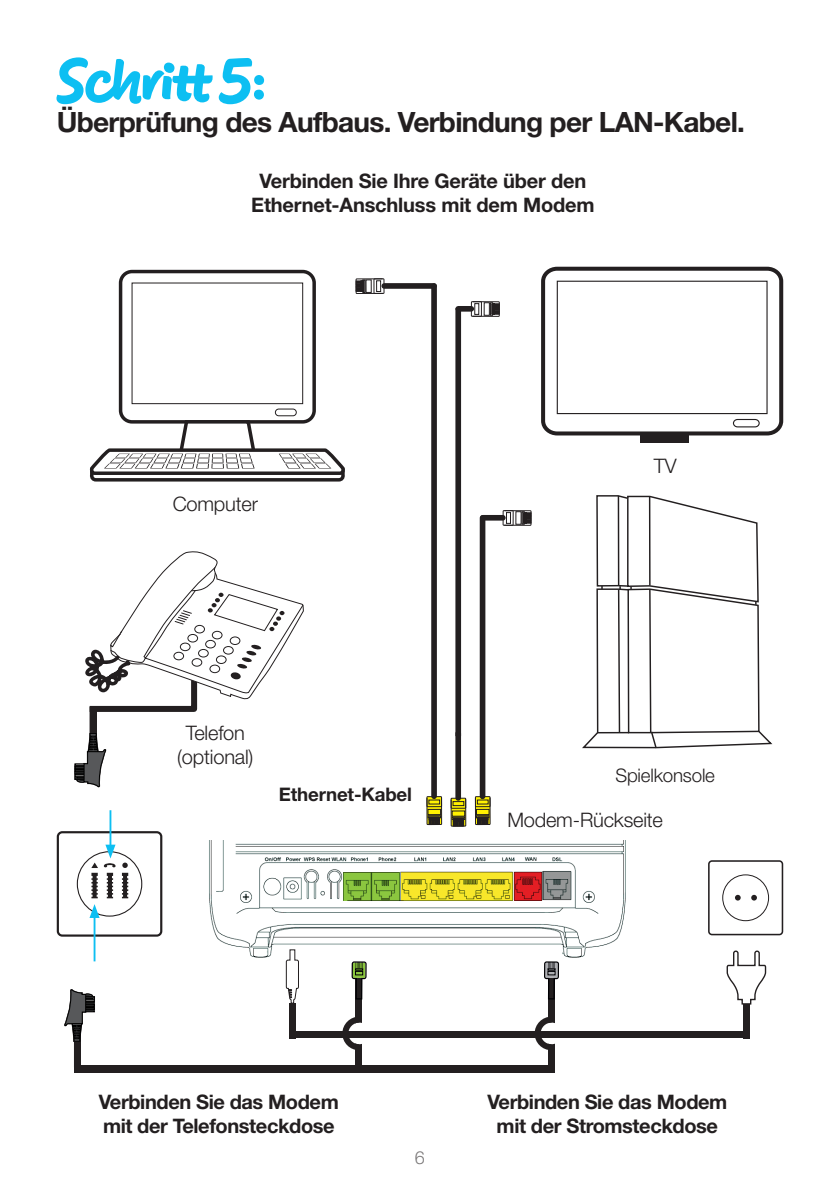
<style>
.page{position:relative;width:840px;height:1191px;background:#fff}
.page>*{position:absolute;margin:0;border:0;box-sizing:border-box;transform-origin:0 0}
.t1{font:700 60px "Drei Script";letter-spacing:-.025em;color:#0dbff2}
.t2{font:700 28px "Helvetica Neue LT Pro";letter-spacing:-.025em;color:#231f20}
.t3{font:700 20px/24px "Helvetica Neue LT Pro";letter-spacing:-.02em;color:#231f20;text-align:center}
.t4{font:300 20px/24px "Helvetica Neue LT Pro";letter-spacing:-.01em;color:#231f20;text-align:center}
.t5{font:700 18.8px "Helvetica Neue LT Pro";letter-spacing:-.01em;color:#231f20}
.t6{font:300 18.8px "Helvetica Neue LT Pro";letter-spacing:-.01em;color:#231f20}
.t7{font:300 18px "Helvetica Neue LT Pro";color:#231f20}
</style>
<div class="page">
<img style="left:209px;top:841px;width:416px;height:159px">
<svg style="left:343px;top:872px;width:56px;height:29px;background:#76ab36"></svg>
<svg style="left:401px;top:872px;width:111px;height:29px;background:#d6ca24"></svg>
<svg style="left:513px;top:872px;width:28px;height:28px"></svg>
<svg style="left:542px;top:871px;width:28px;height:28px"></svg>
<div style="left:454px;top:946px;width:29px;height:66px;background:#fff"></div>
<div style="left:508px;top:946px;width:29px;height:66px;background:#fff"></div>
<div style="left:355px;top:977px;width:7px;height:90px;background:#231f20"></div>
<svg style="left:351px;top:961px;width:15px;height:38px"></svg>
<div style="left:367px;top:947px;width:23px;height:64px;background:#fff"></div>
<svg style="left:342px;top:1017px;width:20px;height:33px"></svg>
<div style="left:547px;top:977px;width:7px;height:90px;background:#231f20"></div>
<div style="left:119px;top:270px;width:197px;height:153px;border:3px solid #231f20;border-radius:11px"></div>
<svg style="left:89px;top:282px;width:256px;height:200px"></svg>
<div style="left:540px;top:267px;width:242px;height:168px;border:4px solid #231f20;border-radius:13px"></div>
<svg style="left:556px;top:280px;width:211px;height:148px"></svg>
<div style="left:640px;top:435px;width:48px;height:7px;background:#231f20"></div>
<div style="left:426px;top:796px;width:15px;height:28px;border:1px solid #231f20"></div>
<svg style="left:426px;top:797px;width:15px;height:27px"></svg>
<div style="left:355px;top:278px;width:29px;height:16px;border:1px solid #231f20"></div>
<svg style="left:356px;top:279px;width:27px;height:15px"></svg>
<div style="left:384px;top:283px;width:50px;height:6px;background:#231f20"></div>
<div style="left:431px;top:286px;width:5px;height:510px;background:#231f20"></div>
<div style="left:742px;top:985px;width:7px;height:53px;background:#231f20"></div>
<div style="left:74px;top:1065px;width:480px;height:7px;background:#231f20"></div>
<div style="left:289px;top:1031px;width:459px;height:7px;background:#231f20"></div>
<div style="left:471px;top:301px;width:28px;height:15px;border:1px solid #231f20"></div>
<svg style="left:472px;top:301px;width:27px;height:15px"></svg>
<div style="left:458px;top:306px;width:13px;height:6px;background:#231f20"></div>
<div style="left:455px;top:308px;width:6px;height:428px;background:#231f20"></div>
<div style="left:450px;top:798px;width:15px;height:28px;border:1px solid #231f20"></div>
<svg style="left:450px;top:799px;width:15px;height:27px"></svg>
<div style="left:455px;top:733px;width:6px;height:65px;background:#231f20"></div>
<div style="left:502px;top:510px;width:29px;height:15px;border:1px solid #231f20"></div>
<svg style="left:503px;top:510px;width:28px;height:15px"></svg>
<div style="left:482px;top:515px;width:20px;height:5px;background:#231f20"></div>
<div style="left:475px;top:796px;width:15px;height:28px;border:1px solid #231f20"></div>
<svg style="left:475px;top:797px;width:15px;height:27px"></svg>
<div style="left:479px;top:518px;width:6px;height:278px;background:#231f20"></div>
<div style="left:57px;top:831px;width:105px;height:105px;border:2px solid #231f20;border-radius:4px"></div>
<svg style="left:91px;top:862px;width:7px;height:36px"></svg>
<svg style="left:122px;top:862px;width:6px;height:36px"></svg>
<div style="left:77px;top:851px;width:65px;height:65px;border:1px solid #231f20;border-radius:50%"></div>
<svg style="left:64px;top:989px;width:31px;height:76px"></svg>
<div style="left:282px;top:948px;width:45px;height:67px;background:#fff"></div>
<div style="left:707px;top:860px;width:75px;height:75px;border:2px solid #231f20;border-radius:3px"></div>
<div style="left:722px;top:874px;width:46px;height:47px;border:1px solid #231f20;border-radius:50%"></div>
<svg style="left:735px;top:895px;width:5px;height:5px"></svg>
<svg style="left:751px;top:895px;width:5px;height:5px"></svg>
<svg style="left:726px;top:950px;width:40px;height:55px"></svg>
<svg style="left:285px;top:949px;width:14px;height:55px"></svg>
<div style="left:289px;top:1002px;width:6px;height:36px;background:#231f20"></div>
<svg style="left:74px;top:551px;width:229px;height:236px"></svg>
<hr style="left:109px;top:810px;width:2px;height:37px;background:#0dbff2">
<svg style="left:104px;top:844px;width:11px;height:54px"></svg>
<hr style="left:94px;top:915px;width:1px;height:46px;background:#0dbff2">
<svg style="left:89px;top:904px;width:10px;height:14px"></svg>
<svg style="left:582px;top:495px;width:191px;height:254px"></svg>
<svg style="left:534px;top:946px;width:91px;height:107px"></svg>
<div style="left:570px;top:1005px;width:24px;height:15px;background:#fff"></div>
<h1 class="t1" style="left:57px;top:40px;width:212px">Schritt 5:</h1>
<h2 class="t2" style="left:57px;top:105px;width:689px">Überprüfung des Aufbaus. Verbindung per LAN-Kabel.</h2>
<p class="t3" style="left:251px;top:169px;width:344px">Verbinden Sie Ihre Geräte über den<br>Ethernet-Anschluss mit dem Modem</p>
<p class="t4" style="left:172px;top:491px;width:87px">Computer</p>
<p class="t4" style="left:177px;top:720px;width:77px">Telefon (optional)</p>
<p class="t5" style="left:279px;top:783px;width:134px">Ethernet-Kabel</p>
<p class="t4" style="left:653px;top:454px;width:24px">TV</p>
<p class="t6" style="left:615px;top:763px;width:101px">Spielkonsole</p>
<p class="t4" style="left:507px;top:807px;width:157px">Modem-Rückseite</p>
<p class="t3" style="left:99px;top:1089px;width:241px;text-align:left">Verbinden Sie das Modem mit der Telefonsteckdose</p>
<p class="t7" style="left:414px;top:1146px;width:12px">6</p>
<p class="t3" style="left:487px;top:1089px;width:241px">Verbinden Sie das Modem mit der Stromsteckdose</p>
</div>
